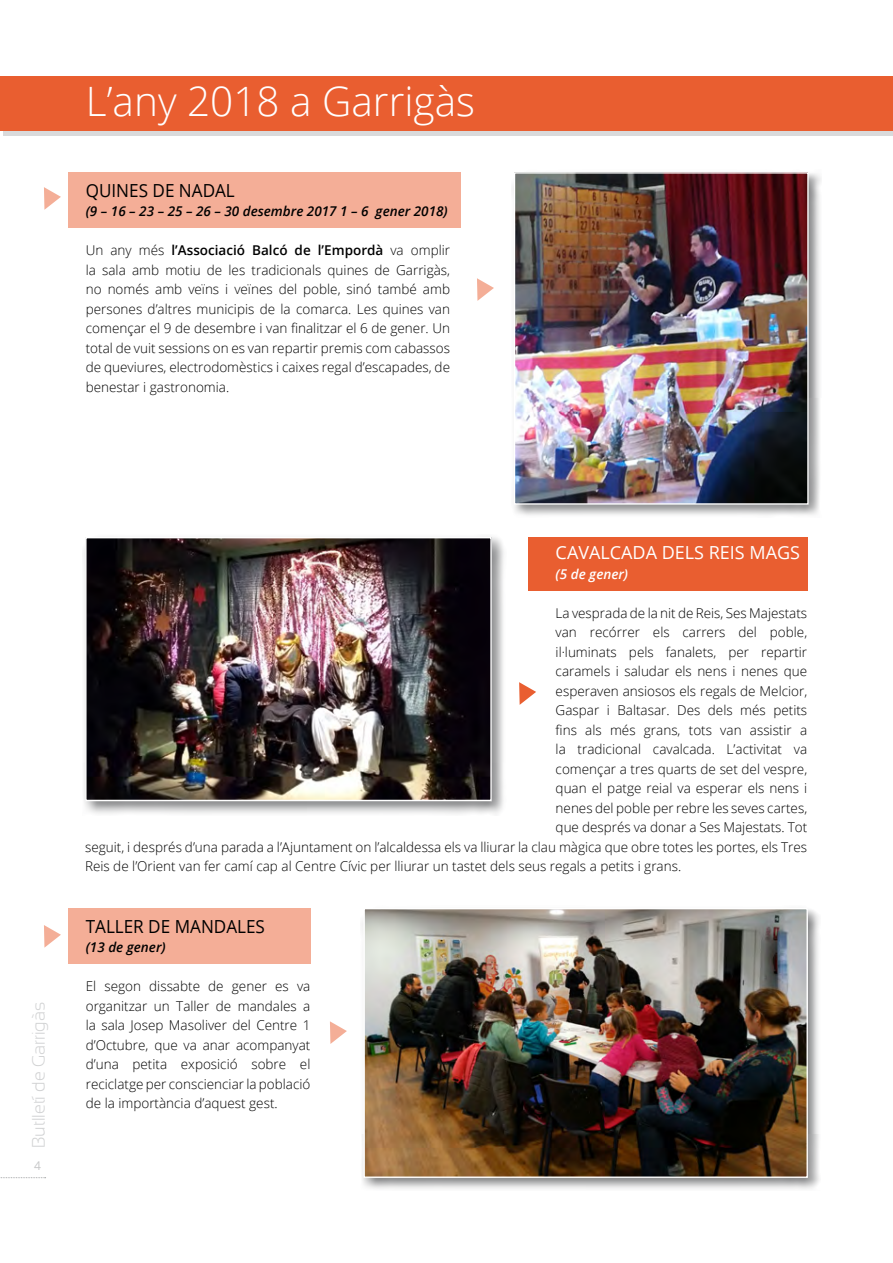
<style>
.page{position:relative;width:893px;height:1263px;background:#fff}
.page>*{position:absolute;margin:0;border:0;box-sizing:border-box;transform-origin:0 0}
.t1{font:300 40.5px "Open Sans";color:#fff}
.t2{font:18px "Open Sans";color:#000;scale:.95 1}
.t3{font:18px "Open Sans";color:#fff}
.t4{font:300 18px "Sansation";color:#d0d1d2}
.t5{font:300 13.5px/19.5px "Open Sans";color:#000;text-align:justify}
.t6{font:italic 600 13.5px "Open Sans";color:#000}
.t7{font:italic 600 13.5px "Open Sans";color:#fff}
.t8{font:12px "Open Sans";color:#c6c7c8}
.s1{font-weight:600}
</style>
<div class="page">
<svg style="left:0;top:1177px;width:46px;height:1px"></svg>
<div style="left:4px;top:82px;width:889px;height:54px;background:#d9dadb"></div>
<div style="left:0;top:77px;width:893px;height:54px;background:#e95e30"></div>
<div style="left:361px;top:905px;width:460px;height:286px;background:#646567;opacity:.75"></div>
<img style="left:365px;top:910px;width:441px;height:266px">
<div style="left:363px;top:908px;width:445px;height:270px;border:1px solid #fff"></div>
<div style="left:82px;top:534px;width:424px;height:282px;background:#646567;opacity:.75"></div>
<img style="left:88px;top:540px;width:401px;height:258px">
<div style="left:85px;top:537px;width:407px;height:264px;border:2px solid #fff"></div>
<div style="left:68px;top:172px;width:392px;height:56px;background:#f4ae97"></div>
<div style="left:68px;top:908px;width:242px;height:56px;background:#f4ae97"></div>
<svg style="left:477px;top:278px;width:17px;height:23px"></svg>
<svg style="left:330px;top:1021px;width:17px;height:23px"></svg>
<svg style="left:44px;top:187px;width:17px;height:23px"></svg>
<svg style="left:44px;top:925px;width:17px;height:23px"></svg>
<div style="left:511px;top:170px;width:311px;height:348px;background:#646567;opacity:.75"></div>
<img style="left:516px;top:174px;width:291px;height:329px">
<div style="left:514px;top:172px;width:295px;height:333px;border:1px solid #fff"></div>
<div style="left:529px;top:537px;width:279px;height:54px;background:#e95e30"></div>
<svg style="left:519px;top:682px;width:17px;height:23px"></svg>
<h1 class="t1" style="left:86px;top:74px;width:391px">L’any 2018 a Garrigàs</h1>
<h2 class="t2" style="left:86px;top:178px;width:158px">QUINES DE NADAL</h2>
<p class="t6" style="left:86px;top:202px;width:364px">(9 – 16 – 23 – 25 – 26 – 30 desembre 2017 1 – 6 gener 2018)</p>
<p class="t5" style="left:86px;top:240px;width:366px">Un any més <span class="s1">l’Associació Balcó de l’Empordà</span> va omplir la sala amb motiu de les tradicionals quines de Garrigàs, no només amb veïns i veïnes del poble, sinó també amb persones d’altres municipis de la comarca. Les quines van començar el 9 de desembre i van finalitzar el 6 de gener. Un total de vuit sessions on es van repartir premis com cabassos de queviures, electrodomèstics i caixes regal d’escapades, de benestar i gastronomia.</p>
<h2 class="t4" style="left:29px;top:1148px;width:148px;rotate:-90deg">Butlletí de Garrigàs</h2>
<p class="t8" style="left:34px;top:1157px;width:8px">4</p>
<h2 class="t3" style="left:556px;top:541px;width:246px">CAVALCADA DELS REIS MAGS</h2>
<p class="t7" style="left:556px;top:565px;width:74px">(5 de gener)</p>
<p class="t5" style="left:556px;top:603px;width:253px">La vesprada de la nit de Reis, Ses Majestats</p>
<p class="t5" style="left:556px;top:622px;width:253px">van recórrer els carrers del poble,</p>
<p class="t5" style="left:556px;top:642px;width:253px">il·luminats pels fanalets, per repartir</p>
<p class="t5" style="left:556px;top:661px;width:253px">caramels i saludar els nens i nenes que</p>
<p class="t5" style="left:556px;top:681px;width:253px">esperaven ansiosos els regals de Melcior,</p>
<p class="t5" style="left:556px;top:700px;width:253px">Gaspar i Baltasar. Des dels més petits</p>
<p class="t5" style="left:556px;top:720px;width:253px">fins als més grans, tots van assistir a</p>
<p class="t5" style="left:556px;top:739px;width:253px">la tradicional cavalcada. L’activitat va</p>
<p class="t5" style="left:556px;top:759px;width:253px">començar a tres quarts de set del vespre,</p>
<p class="t5" style="left:556px;top:778px;width:253px">quan el patge reial va esperar els nens i</p>
<p class="t5" style="left:556px;top:798px;width:253px">nenes del poble per rebre les seves cartes,</p>
<p class="t5" style="left:556px;top:817px;width:253px">que després va donar a Ses Majestats. Tot</p>
<p class="t5" style="left:85px;top:837px;width:724px">seguit, i després d’una parada a l’Ajuntament on l’alcaldessa els va lliurar la clau màgica que obre totes les portes, els Tres</p>
<p class="t5" style="left:85px;top:856px;width:598px">Reis de l’Orient van fer camí cap al Centre Cívic per lliurar un tastet dels seus regals a petits i grans.</p>
<h2 class="t2" style="left:86px;top:914px;width:190px">TALLER DE MANDALES</h2>
<p class="t6" style="left:86px;top:938px;width:81px">(13 de gener)</p>
<p class="t5" style="left:86px;top:976px;width:226px">El segon dissabte de gener es va organitzar un Taller de mandales a la sala Josep Masoliver del Centre 1 d’Octubre, que va anar acompanyat d’una petita exposició sobre el reciclatge per conscienciar la població de la importància d’aquest gest.</p>
</div>
